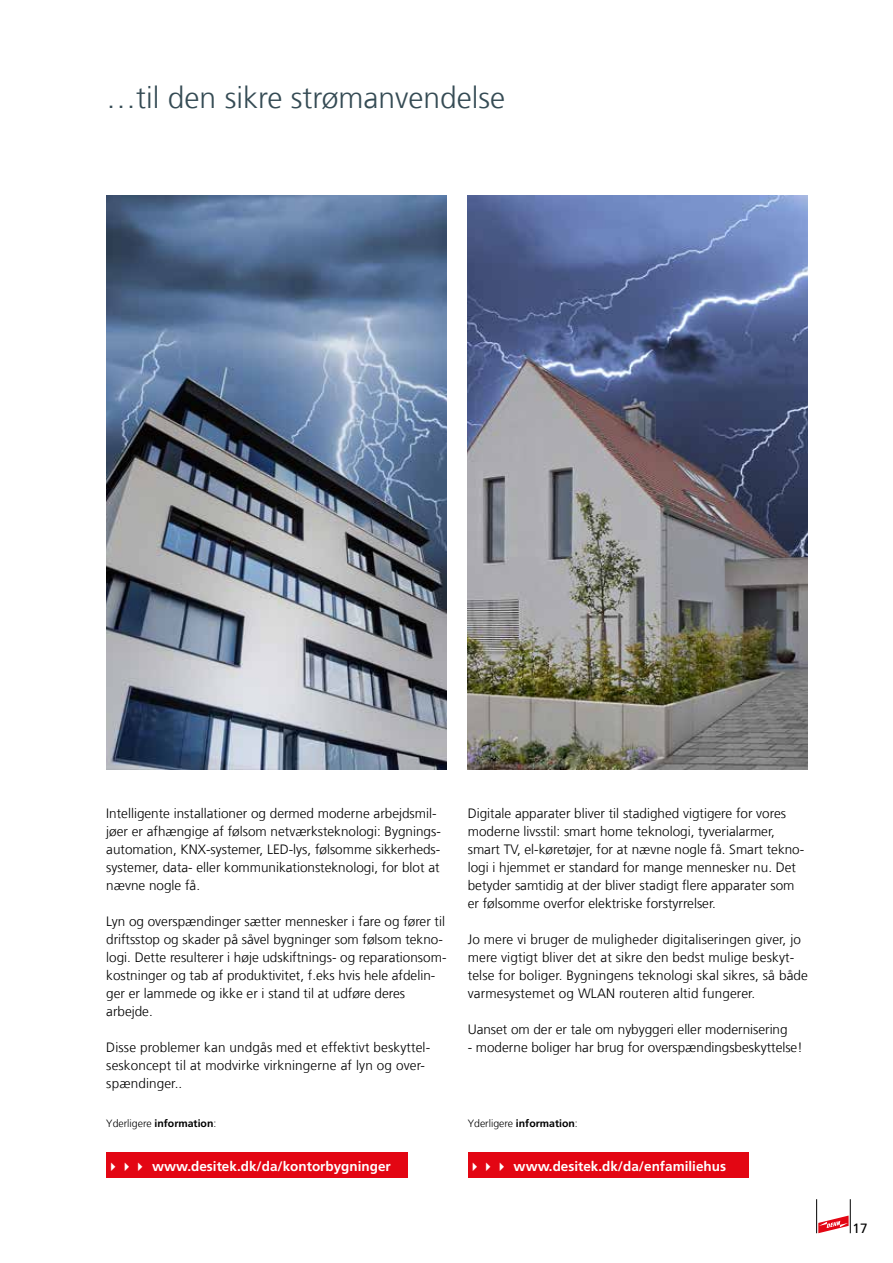
<style>
.page{position:relative;width:893px;height:1263px;background:#fff}
.page>*{position:absolute;margin:0;border:0;box-sizing:border-box;transform-origin:0 0}
.t1{font:300 30px "Frutiger LT Com";color:#354b54}
.t2{font:300 13.5px/18px "Frutiger LT Com";color:#000}
.t3{font:700 13.5px "Frutiger LT Com";color:#fff}
.t4{font:13.5px "Frutiger LT Com";color:#000}
.t5{font:300 10.5px "Frutiger LT Com";color:#000}
.s1{font-weight:700}
</style>
<div class="page">
<img style="left:468px;top:196px;width:340px;height:574px">
<img style="left:106px;top:196px;width:340px;height:574px">
<div style="left:106px;top:1152px;width:302px;height:26px;background:#e30613"></div>
<div style="left:468px;top:1152px;width:280px;height:26px;background:#e30613"></div>
<svg style="left:818px;top:1215px;width:31px;height:18px"></svg>
<hr style="left:816px;top:1199px;width:1px;height:34px;background:#000">
<hr style="left:850px;top:1199px;width:1px;height:34px;background:#000">
<h1 class="t1" style="left:106px;top:80px;width:400px">…til den sikre strømanvendelse</h1>
<p class="t2" style="left:106px;top:804px;width:336px">Intelligente installationer og dermed moderne arbejdsmil&shy;jøer er afhængige af følsom netværksteknologi: Bygnings&shy;automation, KNX-systemer, LED-lys, følsomme sikkerheds&shy;systemer, data- eller kommunikationsteknologi, for blot at nævne nogle få.</p>
<p class="t2" style="left:106px;top:912px;width:342px">Lyn og overspændinger sætter mennesker i fare og fører til driftsstop og skader på såvel bygninger som følsom tekno&shy;logi. Dette resulterer i høje udskiftnings- og reparationsom&shy;kostninger og tab af produktivitet, f.eks hvis hele afdelin&shy;ger er lammede og ikke er i stand til at udføre deres arbejde.</p>
<p class="t2" style="left:106px;top:1038px;width:325px">Disse problemer kan undgås med et effektivt beskyttel&shy;seskoncept til at modvirke virkningerne af lyn og over&shy;spændinger..</p>
<p class="t5" style="left:106px;top:1117px;width:112px">Yderligere <span class="s1">information</span>:</p>
<p class="t3" style="left:106px;top:1158px;width:286px">✔✔✔ www.desitek.dk/da/kontorbygninger</p>
<p class="t2" style="left:468px;top:804px;width:338px">Digitale apparater bliver til stadighed vigtigere for vores moderne livsstil: smart home teknologi, tyverialarmer, smart TV, el-køretøjer, for at nævne nogle få. Smart tekno&shy;logi i hjemmet er standard for mange mennesker nu. Det betyder samtidig at der bliver stadigt flere apparater som er følsomme overfor elektriske forstyrrelser.</p>
<p class="t2" style="left:468px;top:930px;width:342px">Jo mere vi bruger de muligheder digitaliseringen giver, jo mere vigtigt bliver det at sikre den bedst mulige beskyt&shy;telse for boliger. Bygningens teknologi skal sikres, så både varmesystemet og WLAN routeren altid fungerer.</p>
<p class="t2" style="left:468px;top:1020px;width:321px">Uanset om der er tale om nybyggeri eller modernisering</p>
<p class="t2" style="left:468px;top:1038px;width:336px">- moderne boliger har brug for overspændingsbeskyttelse!</p>
<p class="t5" style="left:468px;top:1117px;width:112px">Yderligere <span class="s1">information</span>:</p>
<p class="t3" style="left:468px;top:1158px;width:260px">✔✔✔ www.desitek.dk/da/enfamiliehus</p>
<p class="t4" style="left:853px;top:1220px;width:17px">17</p>
</div>
